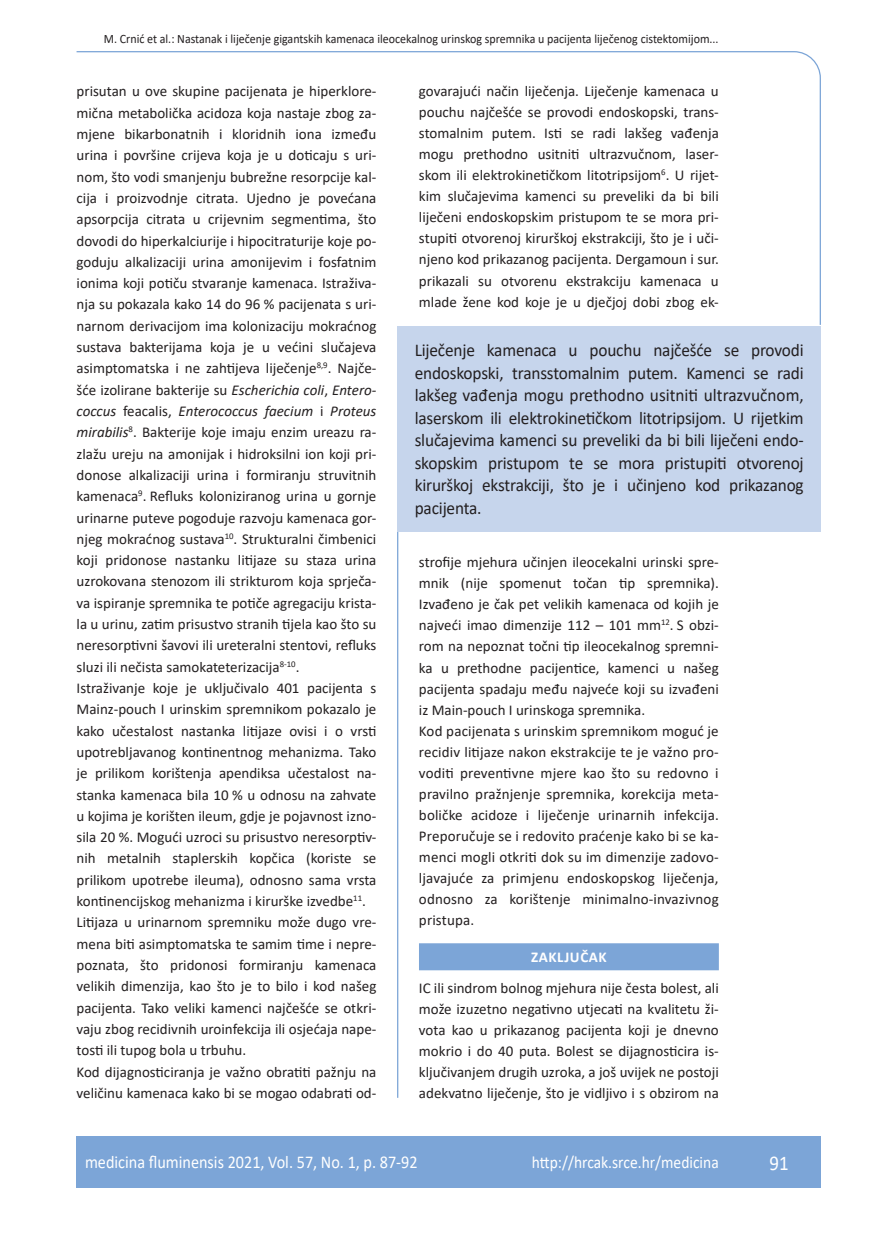
<style>
.page{position:relative;width:872px;height:1234px;background:#fff}
.page>*{position:absolute;margin:0;border:0;box-sizing:border-box;transform-origin:0 0}
.t1{font:21px "Calibri";color:#fff;scale:.9 1}
.anterfile{font:18px/22.5px "Calibri";letter-spacing:-.01em;color:#231f20;text-align:justify;scale:.96 1}
.t2{font:18px "Calibri";color:#fff;scale:.9 1}
.t3{font:17.25px "Calibri";color:#fff;scale:.9 1}
.osnovni_tekst{font:15px/21.3px "Calibri";color:#231f20;text-align:justify}
.naslov_ruler{font:700 15px "Calibri";letter-spacing:.04em;color:#fff}
.glava{font:12.75px "Calibri";color:#231f20;scale:.94 1}
.s1{font-style:italic}
</style>
<div class="page">
<svg style="left:76px;top:51px;width:745px;height:274px"></svg>
<hr style="left:397px;top:531px;width:1px;height:566px;background:#7ca5d7">
<div style="left:77px;top:1135px;width:744px;height:51px;background:#7ca5d7"></div>
<div style="left:398px;top:325px;width:423px;height:206px;background:#c6d5ec"></div>
<div style="left:419px;top:943px;width:300px;height:27px;background:#7ca5d7"></div>
<p class="glava" style="left:104px;top:29px;width:655px">M. Crnić et al.: Nastanak i liječenje gigantskih kamenaca ileocekalnog urinskog spremnika u pacijenta liječenog cistektomijom...</p>
<p class="osnovni_tekst" style="left:77px;top:80px;width:301px">prisutan u ove skupine pacijenata je hiperklore&shy;mična metabolička acidoza koja nastaje zbog za&shy;mjene bikarbonatnih i kloridnih iona između urina i površine crijeva koja je u doticaju s uri&shy;nom, što vodi smanjenju bubrežne resorpcije kal&shy;cija i proizvodnje citrata. Ujedno je povećana apsorpcija citrata u crijevnim segmentima, što dovodi do hiperkalciurije i hipocitraturije koje po&shy;goduju alkalizaciji urina amonijevim i fosfatnim ionima koji potiču stvaranje kamenaca. Istraživa&shy;nja su pokazala kako 14 do 96 % pacijenata s uri&shy;narnom derivacijom ima kolonizaciju mokraćnog sustava bakterijama koja je u većini slučajeva asimptomatska i ne zahtijeva liječenje<sup>8,9</sup>. Najče&shy;šće izolirane bakterije su <span class="s1">Escherichia coli</span>, <span class="s1">Entero&shy;coccus</span> feacalis, <span class="s1">Enterococcus faecium</span> i <span class="s1">Proteus mirabilis</span><sup>8</sup>. Bakterije koje imaju enzim ureazu ra&shy;zlažu ureju na amonijak i hidroksilni ion koji pri&shy;donose alkalizaciji urina i formiranju struvitnih kamenaca<sup>9</sup>. Refluks koloniziranog urina u gornje urinarne puteve pogoduje razvoju kamenaca gor&shy;njeg mokraćnog sustava<sup>10</sup>. Strukturalni čimbenici koji pridonose nastanku litijaze su staza urina uzrokovana stenozom ili strikturom koja sprječa&shy;va ispiranje spremnika te potiče agregaciju krista&shy;la u urinu, zatim prisustvo stranih tijela kao što su neresorptivni šavovi ili ureteralni stentovi, refluks sluzi ili nečista samokateterizacija<sup>8-10</sup>.</p>
<p class="osnovni_tekst" style="left:77px;top:676px;width:301px">Istraživanje koje je uključivalo 401 pacijenta s Mainz-pouch I urinskim spremnikom pokazalo je kako učestalost nastanka litijaze ovisi i o vrsti upotrebljavanog kontinentnog mehanizma. Tako je prilikom korištenja apendiksa učestalost na&shy;stanka kamenaca bila 10 % u odnosu na zahvate u kojima je korišten ileum, gdje je pojavnost izno&shy;sila 20 %. Mogući uzroci su prisustvo neresorptiv&shy;nih metalnih staplerskih kopčica (koriste se prilikom upotrebe ileuma), odnosno sama vrsta kontinencijskog mehanizma i kirurške izvedbe<sup>11</sup>.</p>
<p class="osnovni_tekst" style="left:77px;top:911px;width:301px">Litijaza u urinarnom spremniku može dugo vre&shy;mena biti asimptomatska te samim time i nepre&shy;poznata, što pridonosi formiranju kamenaca velikih dimenzija, kao što je to bilo i kod našeg pacijenta. Tako veliki kamenci najčešće se otkri&shy;vaju zbog recidivnih uroinfekcija ili osjećaja nape&shy;tosti ili tupog bola u trbuhu.</p>
<p class="osnovni_tekst" style="left:77px;top:1060px;width:301px">Kod dijagnosticiranja je važno obratiti pažnju na veličinu kamenaca kako bi se mogao odabrati od-</p>
<p class="osnovni_tekst" style="left:419px;top:80px;width:301px">govarajući način liječenja. Liječenje kamenaca u pouchu najčešće se provodi endoskopski, trans&shy;stomalnim putem. Isti se radi lakšeg vađenja mogu prethodno usitniti ultrazvučnom, laser&shy;skom ili elektrokinetičkom litotripsijom<sup>6</sup>. U rijet&shy;kim slučajevima kamenci su preveliki da bi bili liječeni endoskopskim pristupom te se mora pri&shy;stupiti otvorenoj kirurškoj ekstrakciji, što je i uči&shy;njeno kod prikazanog pacijenta. Dergamoun i sur. prikazali su otvorenu ekstrakciju kamenaca u mlade žene kod koje je u dječjoj dobi zbog ek-</p>
<p class="anterfile" style="left:415px;top:338px;width:407px">Liječenje kamenaca u pouchu najčešće se provodi endoskopski, transstomalnim putem. Kamenci se radi lakšeg vađenja mogu prethodno usitniti ultrazvučnom, laserskom ili elektrokinetičkom litotripsijom. U rijetkim slučajevima kamenci su preveliki da bi bili liječeni endo&shy;skopskim pristupom te se mora pristupiti otvorenoj kirurškoj ekstrakciji, što je i učinjeno kod prikazanog pacijenta.</p>
<p class="osnovni_tekst" style="left:419px;top:551px;width:301px">strofije mjehura učinjen ileocekalni urinski spre&shy;mnik (nije spomenut točan tip spremnika).<br>Izvađeno je čak pet velikih kamenaca od kojih je najveći imao dimenzije 112 – 101 mm<sup>12</sup>. S obzi&shy;rom na nepoznat točni tip ileocekalnog spremni&shy;ka u prethodne pacijentice, kamenci u našeg pacijenta spadaju među najveće koji su izvađeni iz Main-pouch I urinskoga spremnika.</p>
<p class="osnovni_tekst" style="left:419px;top:719px;width:301px">Kod pacijenata s urinskim spremnikom moguć je recidiv litijaze nakon ekstrakcije te je važno pro&shy;voditi preventivne mjere kao što su redovno i pravilno pražnjenje spremnika, korekcija meta&shy;boličke acidoze i liječenje urinarnih infekcija.<br>Preporučuje se i redovito praćenje kako bi se ka&shy;menci mogli otkriti dok su im dimenzije zadovo&shy;ljavajuće za primjenu endoskopskog liječenja, odnosno za korištenje minimalno-invazivnog pristupa.</p>
<p class="naslov_ruler" style="left:531px;top:946px;width:77px">ZAKLJUČAK</p>
<p class="osnovni_tekst" style="left:419px;top:976px;width:301px">IC ili sindrom bolnog mjehura nije česta bolest, ali može izuzetno negativno utjecati na kvalitetu ži&shy;vota kao u prikazanog pacijenta koji je dnevno mokrio i do 40 puta. Bolest se dijagnosticira is&shy;ključivanjem drugih uzroka, a još uvijek ne postoji adekvatno liječenje, što je vidljivo i s obzirom na</p>
<p class="t2" style="left:85px;top:1149px;width:371px">medicina fluminensis 2021, Vol. 57, No. 1, p. 87-92</p>
<p class="t3" style="left:532px;top:1150px;width:209px">http://hrcak.srce.hr/medicina</p>
<p class="t1" style="left:769px;top:1147px;width:23px">91</p>
</div>
